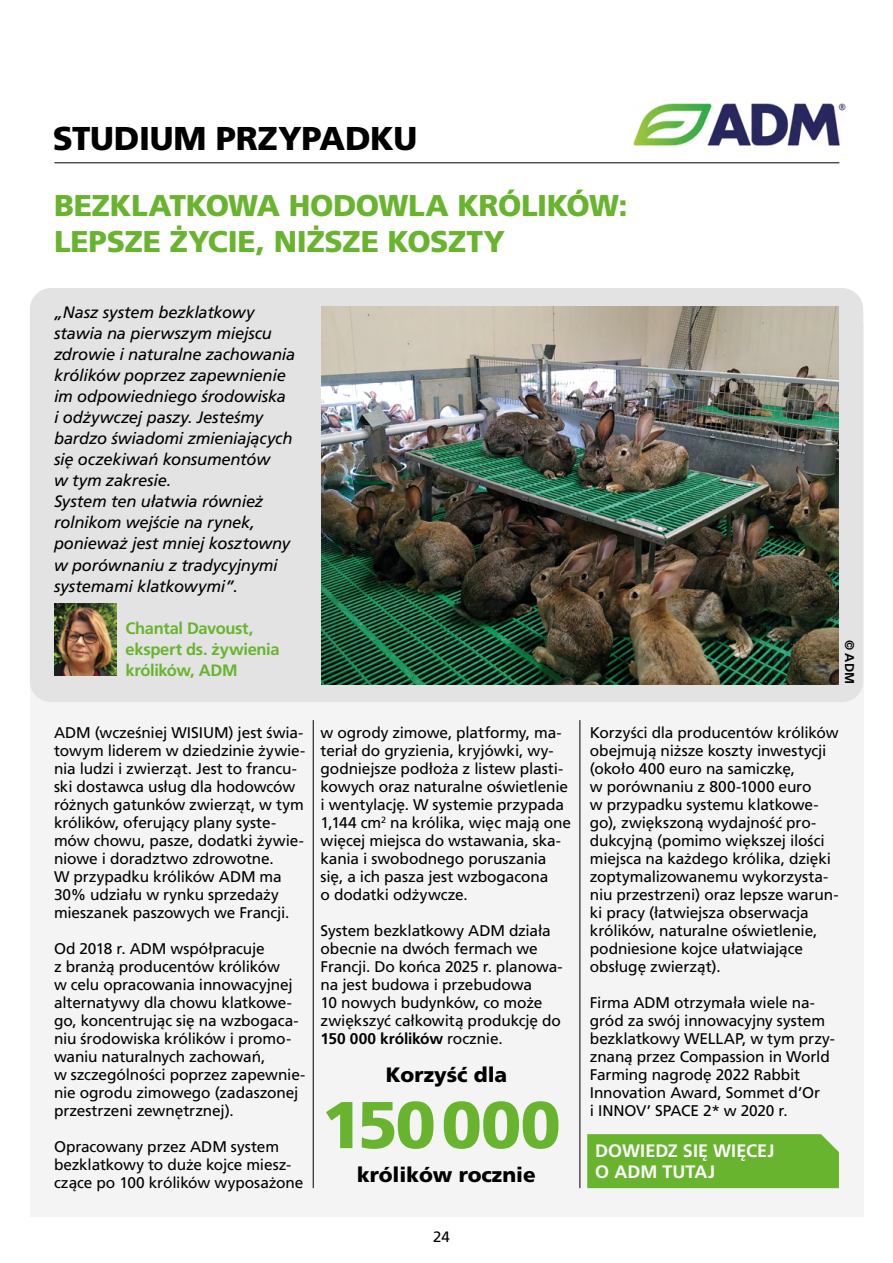
<style>
.page{position:relative;width:893px;height:1263px;background:#fff}
.page>*{position:absolute;margin:0;border:0;box-sizing:border-box;transform-origin:0 0}
.t1{font:900 66px "Frutiger LT Com";letter-spacing:-.015em;color:#69b42e}
.Heading_Case_Study{font:900 33px "Frutiger LT Com";letter-spacing:-.01em;color:#000}
.Heading_SUB_Case_Study{font:900 30px/36px "Frutiger LT Com";letter-spacing:-.01em;color:#69b42e}
.t2{font:900 20.7px "Frutiger LT Com";color:#000}
.t3{font:700 18px/21px "Frutiger LT Com";letter-spacing:.005em;color:#fff}
.t4{font:italic 16.5px/21px "Frutiger LT Com";letter-spacing:-.01em;color:#000}
.t5{font:700 16.5px/21px "Frutiger LT Com";letter-spacing:-.02em;color:#69b42e}
.t6{font:15.45px/18px "Frutiger LT Com";letter-spacing:-.01em;color:#000}
.t7{font:15px "Frutiger LT Com";color:#000}
.t8{font:700 12.75px "Frutiger LT Com";color:#000}
.s1{font-weight:700}
</style>
<div class="page">
<div style="left:30px;top:324px;width:833px;height:892px;background:#f4f4f4"></div>
<div style="left:30px;top:288px;width:833px;height:414px;background:#e3e3e3;border-radius:21px"></div>
<img style="left:322px;top:306px;width:517px;height:378px">
<div style="left:587px;top:1134px;width:252px;height:54px;background:#69b42e"></div>
<img style="left:54px;top:604px;width:63px;height:72px">
<hr style="left:313px;top:720px;width:1px;height:468px;background:#000">
<hr style="left:580px;top:720px;width:1px;height:468px;background:#000">
<img style="left:634px;top:103px;width:211px;height:43px">
<hr style="left:54px;top:163px;width:785px;height:1px;background:#000">
<h1 class="Heading_Case_Study" style="left:53px;top:118px;width:366px">STUDIUM PRZYPADKU</h1>
<h2 class="Heading_SUB_Case_Study" style="left:54px;top:187px;width:575px">BEZKLATKOWA HODOWLA KRÓLIKÓW:<br>LEPSZE ŻYCIE, NIŻSZE KOSZTY</h2>
<p class="t4" style="left:54px;top:302px;width:243px">„Nasz system bezklatkowy stawia na pierwszym miejscu zdrowie i naturalne zachowania królików poprzez zapewnienie im odpowiedniego środowiska<br>i odżywczej paszy. Jesteśmy bardzo świadomi zmieniających się oczekiwań konsumentów<br>w tym zakresie.</p>
<p class="t4" style="left:54px;top:491px;width:238px">System ten ułatwia również rolnikom wejście na rynek, ponieważ jest mniej kosztowny w porównaniu z tradycyjnymi systemami klatkowymi”.</p>
<p class="t5" style="left:125px;top:617px;width:156px">Chantal Davoust, ekspert ds. żywienia królików, ADM</p>
<p class="t8" style="left:857px;top:640px;width:46px;rotate:90deg">© ADM</p>
<p class="t6" style="left:54px;top:724px;width:253px">ADM (wcześniej WISIUM) jest świa&shy;towym liderem w dziedzinie żywie&shy;nia ludzi i zwierząt. Jest to francu&shy;ski dostawca usług dla hodowców różnych gatunków zwierząt, w tym królików, oferujący plany syste&shy;mów chowu, pasze, dodatki żywie&shy;niowe i doradztwo zdrowotne.<br>W przypadku królików ADM ma<br>30% udziału w rynku sprzedaży mieszanek paszowych we Francji.</p>
<p class="t6" style="left:54px;top:940px;width:253px">Od 2018 r. ADM współpracuje<br>z branżą producentów królików<br>w celu opracowania innowacyjnej alternatywy dla chowu klatkowe&shy;go, koncentrując się na wzbogaca&shy;niu środowiska królików i promo&shy;waniu naturalnych zachowań,<br>w szczególności poprzez zapewnie&shy;nie ogrodu zimowego (zadaszonej przestrzeni zewnętrznej).</p>
<p class="t6" style="left:54px;top:1138px;width:251px">Opracowany przez ADM system bezklatkowy to duże kojce miesz&shy;czące po 100 królików wyposażone</p>
<p class="t6" style="left:321px;top:724px;width:252px">w ogrody zimowe, platformy, ma&shy;teriał do gryzienia, kryjówki, wy&shy;godniejsze podłoża z listew plasti&shy;kowych oraz naturalne oświetlenie i wentylację. W systemie przypada<br>1,144 cm<sup>2</sup> na królika, więc mają one więcej miejsca do wstawania, ska&shy;kania i swobodnego poruszania się, a ich pasza jest wzbogacona<br>o dodatki odżywcze.</p>
<p class="t6" style="left:321px;top:922px;width:244px">System bezklatkowy ADM działa obecnie na dwóch fermach we<br>Francji. Do końca 2025 r. planowa&shy;na jest budowa i przebudowa<br>10 nowych budynków, co może zwiększyć całkowitą produkcję do<br><span class="s1">150 000 królików</span> rocznie.</p>
<p class="t2" style="left:386px;top:1062px;width:123px">Korzyść dla</p>
<p class="t1" style="left:322px;top:1085px;width:241px">150000</p>
<p class="t2" style="left:357px;top:1162px;width:180px">królików rocznie</p>
<p class="t7" style="left:433px;top:1227px;width:18px">24</p>
<p class="t6" style="left:590px;top:724px;width:250px">Korzyści dla producentów królików obejmują niższe koszty inwestycji (około 400 euro na samiczkę,<br>w porównaniu z 800-1000 euro<br>w przypadku systemu klatkowe&shy;go), zwiększoną wydajność pro&shy;dukcyjną (pomimo większej ilości miejsca na każdego królika, dzięki zoptymalizowanemu wykorzysta&shy;niu przestrzeni) oraz lepsze warun&shy;ki pracy (łatwiejsza obserwacja królików, naturalne oświetlenie, podniesione kojce ułatwiające obsługę zwierząt).</p>
<p class="t6" style="left:590px;top:994px;width:247px">Firma ADM otrzymała wiele na&shy;gród za swój innowacyjny system bezklatkowy WELLAP, w tym przy&shy;znaną przez Compassion in World<br>Farming nagrodę 2022 Rabbit<br>Innovation Award, Sommet d’Or<br>i INNOV’ SPACE 2* w 2020 r.</p>
<p class="t3" style="left:595px;top:1140px;width:181px">DOWIEDZ SIĘ WIĘCEJ<br>O ADM TUTAJ</p>
</div>
